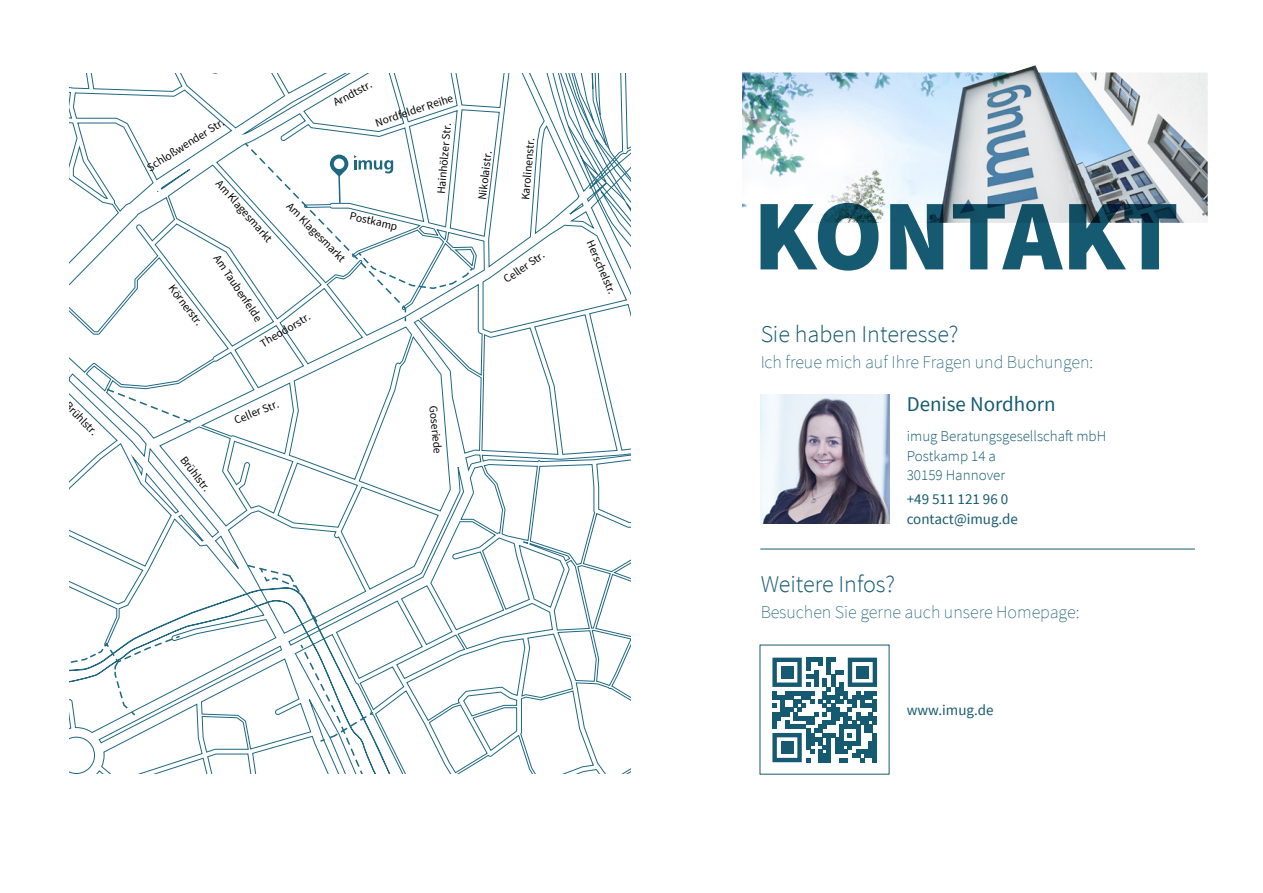
<style>
.page{position:relative;width:1263px;height:893px;background:#fff}
.page>*{position:absolute;margin:0;border:0;box-sizing:border-box;transform-origin:0 0}
.t1{font:900 100.5px "Source Sans Pro";letter-spacing:-.015em;color:#155a71}
.t2{font:300 24px "Source Sans Pro";color:#155a71}
.t3{font:21px "Source Sans Pro";color:#155a71}
.t4{font:200 18px "Source Sans Pro";color:#155a71}
.t5{font:300 15px "Source Sans Pro";color:#155a71}
.t6{font:15px/19.5px "Source Sans Pro";color:#155a71}
.t7{font:11.55px "Source Sans Pro";color:#000}
</style>
<div class="page">
<svg style="left:69px;top:73px;width:562px;height:701px"></svg>
<svg style="left:69px;top:350px;width:396px;height:424px"></svg>
<svg style="left:69px;top:601px;width:113px;height:116px"></svg>
<svg style="left:246px;top:564px;width:73px;height:60px"></svg>
<svg style="left:299px;top:643px;width:111px;height:131px"></svg>
<svg style="left:105px;top:387px;width:87px;height:37px"></svg>
<svg style="left:511px;top:73px;width:120px;height:537px"></svg>
<img style="left:742px;top:65px;width:466px;height:158px">
<img style="left:760px;top:395px;width:129px;height:129px">
<hr style="left:760px;top:549px;width:435px;height:1px;background:#155a71">
<svg style="left:772px;top:658px;width:105px;height:104px"></svg>
<div style="left:781px;top:666px;width:12px;height:12px;background:#155a71"></div>
<div style="left:856px;top:666px;width:13px;height:12px;background:#155a71"></div>
<div style="left:781px;top:741px;width:12px;height:13px;background:#155a71"></div>
<svg style="left:243px;top:141px;width:231px;height:182px"></svg>
<p class="t7" style="left:72px;top:398px;width:43px;rotate:46deg">Brühlstr.</p>
<p class="t7" style="left:330px;top:97px;width:44px;rotate:-28deg">Arndtstr.</p>
<p class="t7" style="left:373px;top:116px;width:83px;rotate:-18deg">Nordfelder Reihe</p>
<p class="t7" style="left:144px;top:162px;width:90px;rotate:-32deg">Schloßwender Str.</p>
<p class="t7" style="left:434px;top:193px;width:73px;rotate:-85deg">Hainhölzer Str.</p>
<p class="t7" style="left:223px;top:177px;width:80px;rotate:48deg">Am Klagesmarkt</p>
<p class="t7" style="left:222px;top:252px;width:79px;rotate:56deg">Am Taubenfelde</p>
<p class="t7" style="left:294px;top:199px;width:80px;rotate:46deg">Am Klagesmarkt</p>
<p class="t7" style="left:352px;top:209px;width:50px;rotate:13deg">Postkamp</p>
<p class="t7" style="left:177px;top:282px;width:50px;rotate:53deg">Körnerstr.</p>
<p class="t7" style="left:257px;top:338px;width:58px;rotate:-31deg">Theodorstr.</p>
<p class="t7" style="left:189px;top:453px;width:43px;rotate:53deg">Brühlstr.</p>
<p class="t7" style="left:232px;top:414px;width:48px;rotate:-22deg">Celler Str.</p>
<p class="t7" style="left:440px;top:405px;width:50px;rotate:84deg">Goseriede</p>
<p class="t7" style="left:475px;top:199px;width:51px;rotate:-83deg">Nikolaistr.</p>
<p class="t7" style="left:518px;top:199px;width:64px;rotate:-85deg">Karolinenstr.</p>
<p class="t7" style="left:501px;top:274px;width:48px;rotate:-35deg">Celler Str.</p>
<p class="t7" style="left:597px;top:238px;width:59px;rotate:67deg">Herschelstr.</p>
<h1 class="t1" style="left:753px;top:171px;width:427px">KONTAKT</h1>
<h2 class="t2" style="left:760px;top:319px;width:200px">Sie haben Interesse?</h2>
<h3 class="t4" style="left:760px;top:351px;width:334px">Ich freue mich auf Ihre Fragen und Buchungen:</h3>
<p class="t3" style="left:907px;top:391px;width:150px">Denise Nordhorn</p>
<p class="t5" style="left:907px;top:427px;width:201px">imug Beratungsgesellschaft mbH</p>
<p class="t5" style="left:907px;top:447px;width:91px">Postkamp 14 a</p>
<p class="t5" style="left:907px;top:466px;width:100px">30159 Hannover</p>
<p class="t6" style="left:907px;top:490px;width:113px">+49 511 121 96 0 contact@imug.de</p>
<h2 class="t2" style="left:760px;top:570px;width:136px">Weitere Infos?</h2>
<h3 class="t4" style="left:760px;top:601px;width:321px">Besuchen Sie gerne auch unsere Homepage:</h3>
<p class="t6" style="left:907px;top:701px;width:88px">www.imug.de</p>
</div>
